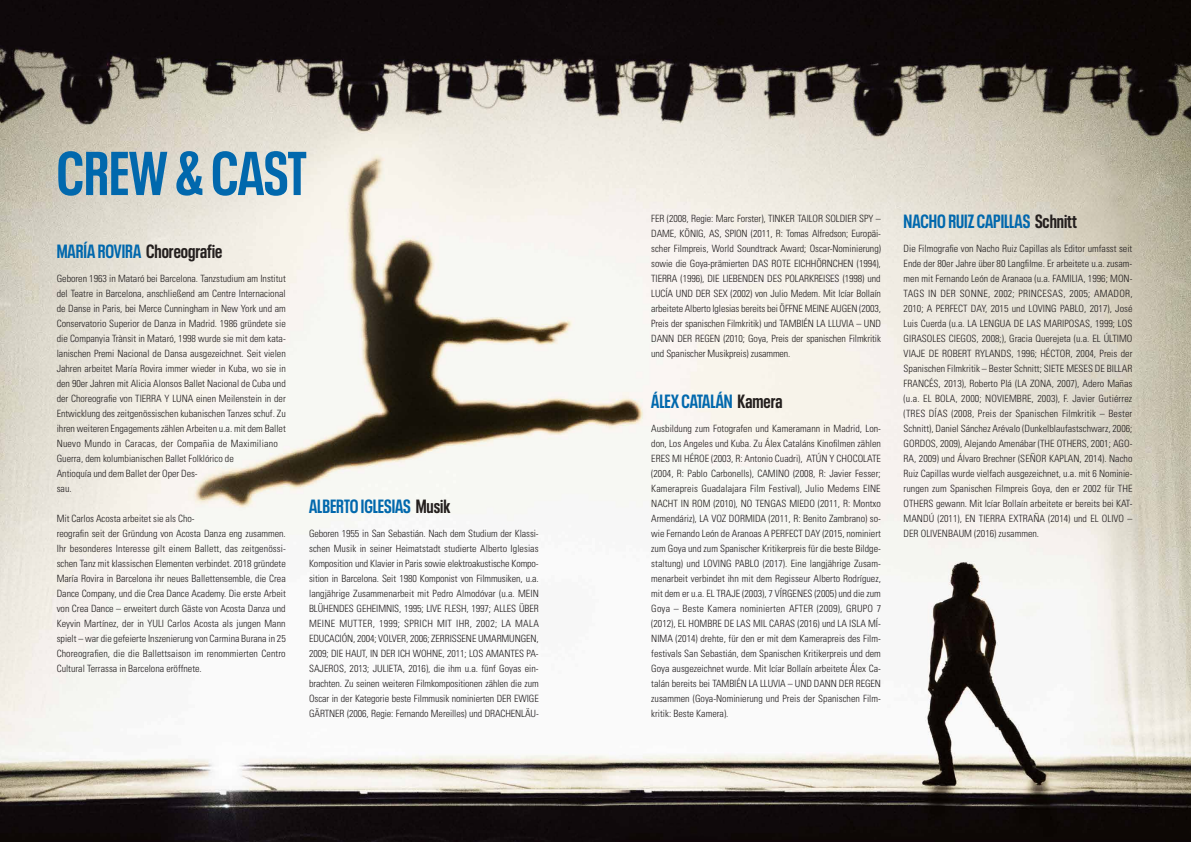
<style>
.page{position:relative;width:1191px;height:842px;background:#fff}
.page>*{position:absolute;margin:0;border:0;box-sizing:border-box;transform-origin:0 0}
.t1{font:700 condensed 61.2px "Neue Plak";letter-spacing:-.005em;color:#0168ad}
.t2{font:700 condensed 19px "Neue Plak";color:#0168ad}
.t3{font:700 condensed 19px "Neue Plak";color:#241f1e}
.t4{font:300 condensed 10px/15px "Univers";color:#231f20;text-align:justify}
.s1{color:#0168ad}
.s2{color:#241f1e}
</style>
<div class="page">
<img style="left:0;top:0;width:1191px;height:842px">
<h1 class="t1" style="left:57px;top:130px;width:251px">CREW &amp; CAST</h1>
<h2 class="t3" style="left:57px;top:237px;width:167px"><span class="s1">MARÍA ROVIRA</span> Choreografie</h2>
<p class="t4" style="left:57px;top:271px;width:231px;text-align:left">Geboren 1963 in Mataró bei Barcelona. Tanzstudium am Institut del Teatre in Barcelona, anschließend am Centre Internacional de Danse in Paris, bei Merce Cunningham in New York und am Conservatorio Superior de Danza in Madrid. 1986 gründete sie die Companyia Trànsit in Mataró, 1998 wurde sie mit dem kata&shy;lanischen Premi Nacional de Dansa ausgezeichnet. Seit vielen Jahren arbeitet María Rovira immer wieder in Kuba, wo sie in den 90er Jahren mit Alicia Alonsos Ballet Nacional de Cuba und der Choreografie von TIERRA Y LUNA einen Meilenstein in der Entwicklung des zeitgenössischen kubanischen Tanzes schuf. Zu ihren weiteren Engagements zählen Arbeiten u.a. mit dem Ballet Nuevo Mundo in Caracas, der Compañia de Maximiliano Guerra, dem kolumbianischen Ballet Folklórico de<br>Antioquía und dem Ballet der Oper Des-<br>sau.</p>
<p class="t4" style="left:57px;top:511px;width:231px;text-align:left">Mit Carlos Acosta arbeitet sie als Cho-<br>reografin seit der Gründung von Acosta Danza eng zusammen.<br>Ihr besonderes Interesse gilt einem Ballett, das zeitgenössi&shy;schen Tanz mit klassischen Elementen verbindet. 2018 gründete María Rovira in Barcelona ihr neues Ballettensemble, die Crea Dance Company, und die Crea Dance Academy. Die erste Arbeit von Crea Dance – erweitert durch Gäste von Acosta Danza und Keyvin Martínez, der in YULI Carlos Acosta als jungen Mann spielt – war die gefeierte Inszenierung von Carmina Burana in 25<br>Choreografien, die die Ballettsaison im renommierten Centro Cultural Terrassa in Barcelona eröffnete.</p>
<h2 class="t2" style="left:309px;top:492px;width:143px">ALBERTO IGLESIAS <span class="s2">Musik</span></h2>
<p class="t4" style="left:309px;top:526px;width:231px">Geboren 1955 in San Sebastián. Nach dem Studium der Klassi&shy;schen Musik in seiner Heimatstadt studierte Alberto Iglesias Komposition und Klavier in Paris sowie elektroakustische Kompo&shy;sition in Barcelona. Seit 1980 Komponist von Filmmusiken, u.a. langjährige Zusammenarbeit mit Pedro Almodóvar (u.a. MEIN BLÜHENDES GEHEIMNIS, 1995; LIVE FLESH, 1997; ALLES ÜBER MEINE MUTTER, 1999; SPRICH MIT IHR, 2002; LA MALA EDUCACIÓN, 2004; VOLVER, 2006; ZERRISSENE UMARMUNGEN, 2009; DIE HAUT, IN DER ICH WOHNE, 2011; LOS AMANTES PA-SAJEROS, 2013; JULIETA, 2016), die ihm u.a. fünf Goyas ein&shy;brachten. Zu seinen weiteren Filmkompositionen zählen die zum Oscar in der Kategorie beste Filmmusik nominierten DER EWIGE GÄRTNER (2006, Regie: Fernando Mereilles) und DRACHENLÄU-</p>
<p class="t4" style="left:651px;top:211px;width:231px">FER (2008, Regie: Marc Forster), TINKER TAILOR SOLDIER SPY – DAME, KÖNIG, AS, SPION (2011, R: Tomas Alfredson; Europäi&shy;scher Filmpreis, World Soundtrack Award; Oscar-Nominierung) sowie die Goya-prämierten DAS ROTE EICHHÖRNCHEN (1994), TIERRA (1996), DIE LIEBENDEN DES POLARKREISES (1998) und LUCÍA UND DER SEX (2002) von Julio Medem. Mit Icíar Bollaín arbeitete Alberto Iglesias bereits bei ÖFFNE MEINE AUGEN (2003, Preis der spanischen Filmkritik) und TAMBIÉN LA LLUVIA – UND DANN DER REGEN (2010; Goya, Preis der spanischen Filmkritik und Spanischer Musikpreis) zusammen.</p>
<h2 class="t2" style="left:651px;top:387px;width:133px">ÁLEX CATALÁN <span class="s2">Kamera</span></h2>
<p class="t4" style="left:651px;top:421px;width:231px">Ausbildung zum Fotografen und Kameramann in Madrid, Lon&shy;don, Los Angeles und Kuba. Zu Álex Cataláns Kinofilmen zählen ERES MI HÉROE (2003, R: Antonio Cuadri), ATÚN Y CHOCOLATE (2004, R: Pablo Carbonells), CAMINO (2008, R: Javier Fesser; Kamerapreis Guadalajara Film Festival), Julio Medems EINE NACHT IN ROM (2010), NO TENGAS MIEDO (2011, R: Montxo Armendáriz), LA VOZ DORMIDA (2011, R: Benito Zambrano) so&shy;wie Fernando León de Aranoas A PERFECT DAY (2015, nominiert zum Goya und zum Spanischer Kritikerpreis für die beste Bildge&shy;staltung) und LOVING PABLO (2017). Eine langjährige Zusam&shy;menarbeit verbindet ihn mit dem Regisseur Alberto Rodríguez, mit dem er u.a. EL TRAJE (2003), 7 VÍRGENES (2005) und die zum Goya – Beste Kamera nominierten AFTER (2009), GRUPO 7 (2012), EL HOMBRE DE LAS MIL CARAS (2016) und LA ISLA MÍ-NIMA (2014) drehte, für den er mit dem Kamerapreis des Film&shy;festivals San Sebastián, dem Spanischen Kritikerpreis und dem Goya ausgezeichnet wurde. Mit Icíar Bollaín arbeitete Álex Ca&shy;talán bereits bei TAMBIÉN LA LLUVIA – UND DANN DER REGEN zusammen (Goya-Nominierung und Preis der Spanischen Film&shy;kritik: Beste Kamera).</p>
<h2 class="t2" style="left:903px;top:207px;width:175px">NACHO RUIZ CAPILLAS <span class="s2">Schnitt</span></h2>
<p class="t4" style="left:903px;top:241px;width:230px">Die Filmografie von Nacho Ruiz Capillas als Editor umfasst seit Ende der 80er Jahre über 80 Langfilme. Er arbeitete u.a. zusam&shy;men mit Fernando León de Aranaoa (u.a. FAMILIA, 1996; MON-TAGS IN DER SONNE, 2002; PRINCESAS, 2005; AMADOR, 2010; A PERFECT DAY, 2015 und LOVING PABLO, 2017), José Luis Cuerda (u.a. LA LENGUA DE LAS MARIPOSAS, 1999; LOS GIRASOLES CIEGOS, 2008;), Gracia Querejeta (u.a. EL ÚLTIMO VIAJE DE ROBERT RYLANDS, 1996; HÉCTOR, 2004, Preis der Spanischen Filmkritik – Bester Schnitt; SIETE MESES DE BILLAR FRANCÉS, 2013), Roberto Plá (LA ZONA, 2007), Adero Mañas (u.a. EL BOLA, 2000; NOVIEMBRE, 2003), F. Javier Gutiérrez (TRES DÍAS (2008, Preis der Spanischen Filmkritik – Bester Schnitt), Daniel Sánchez Arévalo (Dunkelblaufastschwarz, 2006; GORDOS, 2009), Alejando Amenábar (THE OTHERS, 2001; AGO-RA, 2009) und Álvaro Brechner (SEÑOR KAPLAN, 2014). Nacho Ruiz Capillas wurde vielfach ausgezeichnet, u.a. mit 6 Nominie&shy;rungen zum Spanischen Filmpreis Goya, den er 2002 für THE OTHERS gewann. Mit Icíar Bollaín arbeitete er bereits bei KAT-MANDÚ (2011), EN TIERRA EXTRAÑA (2014) und EL OLIVO – DER OLIVENBAUM (2016) zusammen.</p>
</div>
